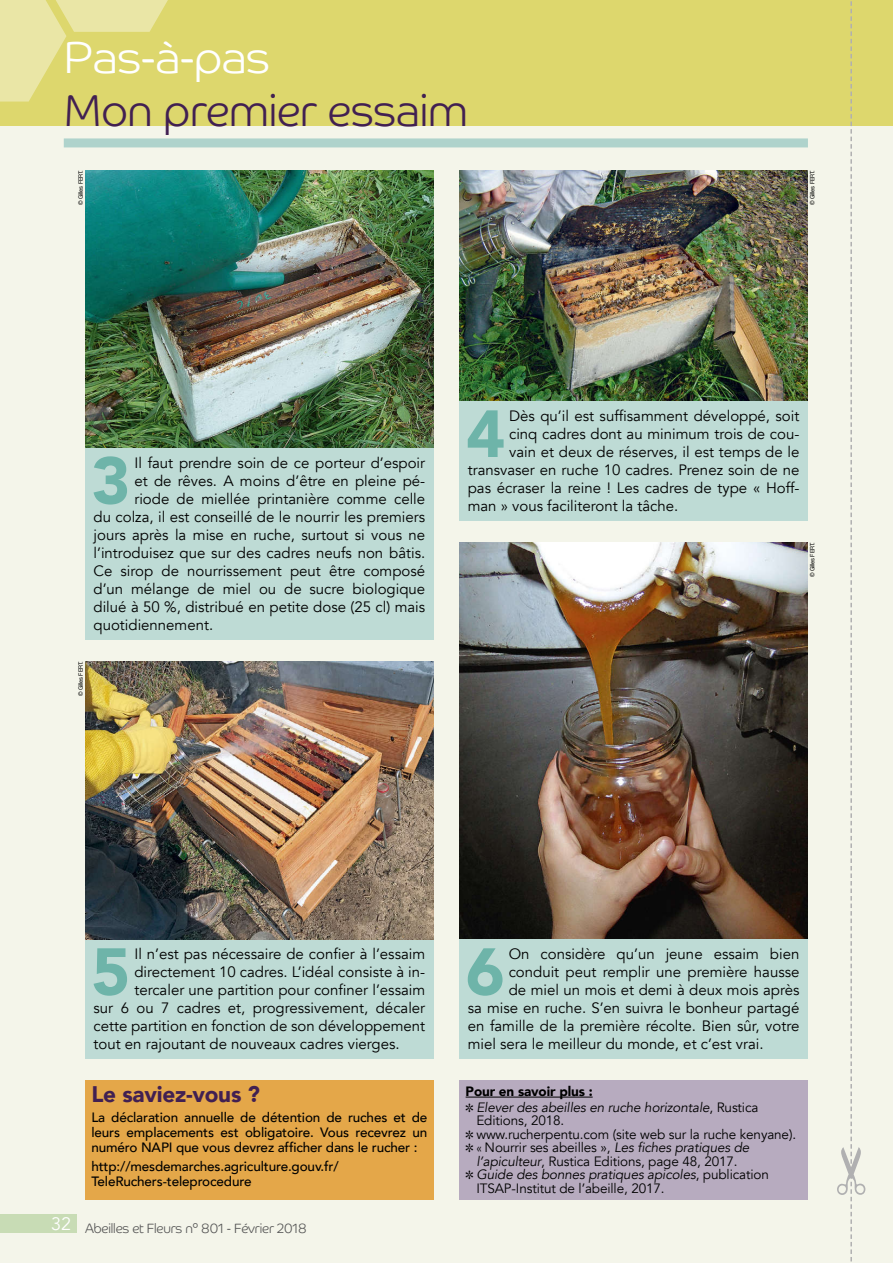
<style>
.page{position:relative;width:893px;height:1263px;background:#fff}
.page>*{position:absolute;margin:0;border:0;box-sizing:border-box;transform-origin:0 0}
.t1{font:900 65.85px "Avenir";color:#6eb4a9}
.t2{font:300 45px "Co Headline";letter-spacing:-.005em;color:#412052;scale:.95 1}
.t3{font:300 45px "Co Headline";letter-spacing:-.01em;color:#fff}
.t4{font:900 22.5px "Avenir";letter-spacing:-.01em;color:#412052}
.t5{font:15px "Avenir";color:#000}
.t6{font:500 13.5px/15px "Avenir";letter-spacing:-.01em;color:#000;text-align:justify}
.t7{font:13.5px "Avenir";letter-spacing:-.01em;color:#000}
.t8{font:italic 13.5px/15.6px "Avenir";letter-spacing:-.01em;color:#000}
.t9{font:300 13.5px "Co Headline";letter-spacing:-.01em;color:#565656;scale:.95 1}
.t10{font:6px "Helvetica Neue";letter-spacing:-.02em;color:#000;scale:.95 1}
.s1{font-weight:900;font-style:normal}
.s2{font-style:normal}
.s3{font-size:12px}
.s4{font-style:italic}
</style>
<div class="page">
<div style="left:0;top:125px;width:893px;height:1138px;background:#f4f5ea"></div>
<div style="left:0;top:0;width:893px;height:125px;background:#ddd76d"></div>
<svg style="left:0;top:0;width:168px;height:102px"></svg>
<svg style="left:837px;top:1px;width:28px;height:1261px"></svg>
<img style="left:459px;top:542px;width:349px;height:398px">
<div style="left:459px;top:1080px;width:349px;height:119px;background:#b7abbf"></div>
<hr style="left:466px;top:1097px;width:127px;height:1px;background:#000">
<div style="left:85px;top:940px;width:349px;height:119px;background:#bedbd5"></div>
<img style="left:85px;top:661px;width:349px;height:279px">
<div style="left:459px;top:940px;width:349px;height:119px;background:#bedbd5"></div>
<img style="left:459px;top:170px;width:349px;height:232px">
<img style="left:85px;top:170px;width:349px;height:279px">
<div style="left:85px;top:449px;width:349px;height:191px;background:#bedbd5"></div>
<div style="left:64px;top:138px;width:744px;height:9px;background:#afd3cc"></div>
<div style="left:459px;top:402px;width:349px;height:119px;background:#bedbd5"></div>
<div style="left:85px;top:1080px;width:349px;height:119px;background:#e4a749"></div>
<div style="left:0;top:1214px;width:77px;height:19px;background:#c8dcb5"></div>
<h2 class="t3" style="left:64px;top:31px;width:208px">Pas-à-pas</h2>
<h2 class="t2" style="left:64px;top:83px;width:427px">Mon premier essaim</h2>
<p class="t10" style="left:76px;top:205px;width:38px;rotate:-90deg">© Gilles FERT.</p>
<p class="t10" style="left:808px;top:205px;width:38px;rotate:-90deg">© Gilles FERT.</p>
<h1 class="t1" style="left:91px;top:424px;width:40px">3</h1>
<p class="t5" style="left:134px;top:454px;width:292px">Il faut prendre soin de ce porteur d’espoir</p>
<p class="t5" style="left:134px;top:472px;width:292px">et de rêves. A moins d’être en pleine pé-</p>
<p class="t5" style="left:134px;top:490px;width:292px">riode de miellée printanière comme celle</p>
<p class="t5" style="left:94px;top:508px;width:333px">du colza, il est conseillé de le nourrir les premiers</p>
<p class="t5" style="left:94px;top:526px;width:333px">jours après la mise en ruche, surtout si vous ne</p>
<p class="t5" style="left:94px;top:544px;width:333px">l’introduisez que sur des cadres neufs non bâtis.</p>
<p class="t5" style="left:94px;top:562px;width:333px">Ce sirop de nourrissement peut être composé</p>
<p class="t5" style="left:94px;top:580px;width:333px">d’un mélange de miel ou de sucre biologique</p>
<p class="t5" style="left:94px;top:598px;width:333px">dilué à 50 %, distribué en petite dose (25 cl) mais</p>
<p class="t5" style="left:94px;top:616px;width:121px">quotidiennement.</p>
<p class="t10" style="left:76px;top:696px;width:38px;rotate:-90deg">© Gilles FERT.</p>
<h1 class="t1" style="left:466px;top:378px;width:40px">4</h1>
<p class="t5" style="left:509px;top:407px;width:292px">Dès qu’il est suffisamment développé, soit</p>
<p class="t5" style="left:509px;top:425px;width:292px">cinq cadres dont au minimum trois de cou-</p>
<p class="t5" style="left:509px;top:443px;width:292px">vain et deux de réserves, il est temps de le</p>
<p class="t5" style="left:468px;top:461px;width:333px">transvaser en ruche 10 cadres. Prenez soin de ne</p>
<p class="t5" style="left:468px;top:479px;width:333px">pas écraser la reine ! Les cadres de type « Hoff-</p>
<p class="t5" style="left:468px;top:497px;width:212px">man » vous faciliteront la tâche.</p>
<p class="t10" style="left:808px;top:577px;width:38px;rotate:-90deg">© Gilles FERT.</p>
<h1 class="t1" style="left:91px;top:915px;width:40px">5</h1>
<p class="t5" style="left:134px;top:945px;width:292px">Il n’est pas nécessaire de confier à l’essaim</p>
<p class="t5" style="left:134px;top:963px;width:292px">directement 10 cadres. L’idéal consiste à in-</p>
<p class="t5" style="left:134px;top:981px;width:292px">tercaler une partition pour confiner l’essaim</p>
<p class="t5" style="left:94px;top:999px;width:333px">sur 6 ou 7 cadres et, progressivement, décaler</p>
<p class="t5" style="left:94px;top:1017px;width:333px">cette partition en fonction de son développement</p>
<p class="t5" style="left:94px;top:1035px;width:308px">tout en rajoutant de nouveaux cadres vierges.</p>
<h3 class="t4" style="left:91px;top:1075px;width:170px">Le saviez-vous ?</h3>
<p class="t6" style="left:91px;top:1109px;width:337px">La déclaration annuelle de détention de ruches et de leurs emplacements est obligatoire. Vous recevrez un numéro NAPI que vous devrez afficher dans le rucher :</p>
<p class="t6" style="left:91px;top:1158px;width:249px">http://mesdemarches.agriculture.gouv.fr/<br>TeleRuchers-teleprocedure</p>
<p class="t9" style="left:51px;top:1220px;width:271px"><sup>32</sup> Abeilles et Fleurs n° 801 - Février 2018</p>
<h1 class="t1" style="left:466px;top:915px;width:40px">6</h1>
<p class="t5" style="left:509px;top:945px;width:292px">On considère qu’un jeune essaim bien</p>
<p class="t5" style="left:509px;top:963px;width:292px">conduit peut remplir une première hausse</p>
<p class="t5" style="left:509px;top:981px;width:292px">de miel un mois et demi à deux mois après</p>
<p class="t5" style="left:468px;top:999px;width:333px">sa mise en ruche. S’en suivra le bonheur partagé</p>
<p class="t5" style="left:468px;top:1017px;width:333px">en famille de la première récolte. Bien sûr, votre</p>
<p class="t5" style="left:468px;top:1035px;width:297px">miel sera le meilleur du monde, et c’est vrai.</p>
<p class="t8" style="left:466px;top:1084px;width:294px"><span class="s1">Pour en savoir plus :<br></span>✼ Elever des abeilles en ruche horizontale<span class="s2">, Rustica</span></p>
<p class="t7" style="left:476px;top:1112px;width:89px">Editions, 2018.</p>
<p class="t7" style="left:466px;top:1126px;width:332px">✼ www.rucherpentu.com (site web sur la ruche kenyane).</p>
<p class="t7" style="left:466px;top:1139px;width:285px">✼ <span class="s3">«</span> Nourrir ses abeilles », <span class="s4">Les fiches pratiques de</span></p>
<p class="t7" style="left:476px;top:1153px;width:263px"><span class="s4">l’apiculteur</span>, Rustica Editions, page 48, 2017.</p>
<p class="t8" style="left:466px;top:1167px;width:305px">✼ Guide des bonnes pratiques apicoles<span class="s2">, publication</span></p>
<p class="t7" style="left:476px;top:1180px;width:190px">ITSAP-Institut de l’abeille, 2017.</p>
</div>
